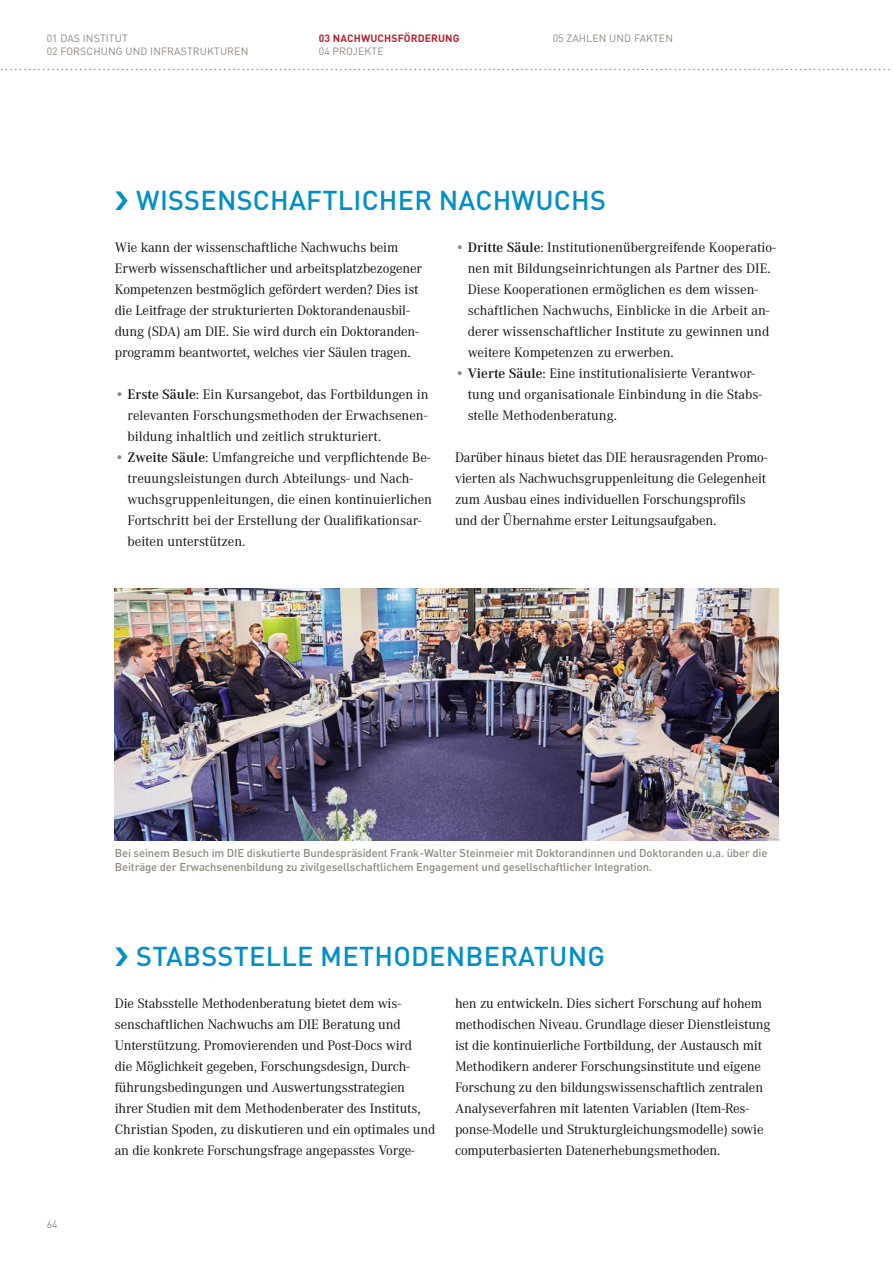
<style>
.page{position:relative;width:893px;height:1263px;background:#fff}
.page>*{position:absolute;margin:0;border:0;box-sizing:border-box;transform-origin:0 0}
.t1{font:500 27px "DIN Pro";letter-spacing:.01em;color:#008fc8}
.Copy{font:14.25px/21px "Corporate A";letter-spacing:-.01em;color:#131413}
.BU{font:500 11.25px/14.2px "DIN Pro";letter-spacing:-.01em;color:#8c897e}
.t2{font:10.5px/12.6px "DIN Pro";letter-spacing:.01em;color:#8c897e}
.t3{font:700 10.5px "DIN Pro";letter-spacing:.01em;color:#b52635}
.s1{font-weight:600;color:#8c897e}
.s2{font-weight:600}
</style>
<div class="page">
<svg style="left:1px;top:69px;width:892px;height:1px"></svg>
<img style="left:115px;top:588px;width:663px;height:252px">
<p class="t2" style="left:47px;top:32px;width:203px">01 DAS INSTITUT<br>02 FORSCHUNG UND INFRASTRUKTUREN</p>
<p class="t3" style="left:319px;top:31px;width:142px">03 NACHWUCHSFÖRDERUNG</p>
<p class="t2" style="left:319px;top:44px;width:66px">04 PROJEKTE</p>
<p class="t2" style="left:553px;top:32px;width:122px">05 ZAHLEN UND FAKTEN</p>
<p class="t1" style="left:136px;top:182px;width:471px">WISSENSCHAFTLICHER NACHWUCHS</p>
<p class="Copy" style="left:115px;top:236px;width:309px">Wie kann der wissenschaftliche Nachwuchs beim Erwerb wissenschaftlicher und arbeitsplatzbezogener Kompetenzen bestmöglich gefördert werden? Dies ist die Leitfrage der strukturierten Doktorandenausbil&shy;dung (SDA) am DIE. Sie wird durch ein Doktoranden&shy;programm beantwortet, welches vier Säulen tragen.</p>
<p class="Copy" style="left:128px;top:383px;width:303px;text-align:justify;text-indent:-13px"><span class="s1">•</span> <span class="s2">Erste Säule</span>: Ein Kursangebot, das Fortbildungen in relevanten Forschungsmethoden der Erwachsenen&shy;bildung inhaltlich und zeitlich strukturiert.</p>
<p class="Copy" style="left:128px;top:446px;width:306px;text-indent:-13px"><span class="s1">•</span> <span class="s2">Zweite Säule</span>: Umfangreiche und verpflichtende Be&shy;treuungsleistungen durch Abteilungs- und Nach&shy;wuchsgruppenleitungen, die einen kontinuierlichen Fortschritt bei der Erstellung der Qualifikationsar&shy;beiten unterstützen.</p>
<p class="Copy" style="left:468px;top:236px;width:310px;text-indent:-13px"><span class="s1">•</span> <span class="s2">Dritte Säule</span>: Institutionenübergreifende Kooperatio&shy;nen mit Bildungseinrichtungen als Partner des DIE.<br>Diese Kooperationen ermöglichen es dem wissen&shy;schaftlichen Nachwuchs, Einblicke in die Arbeit an&shy;derer wissenschaftlicher Institute zu gewinnen und weitere Kompetenzen zu erwerben.</p>
<p class="Copy" style="left:468px;top:362px;width:296px;text-indent:-13px"><span class="s1">•</span> <span class="s2">Vierte Säule</span>: Eine institutionalisierte Verantwor&shy;tung und organisationale Einbindung in die Stabs&shy;stelle Methodenberatung.</p>
<p class="Copy" style="left:455px;top:446px;width:314px">Darüber hinaus bietet das DIE herausragenden Promo&shy;vierten als Nachwuchsgruppenleitung die Gelegenheit zum Ausbau eines individuellen Forschungsprofils und der Übernahme erster Leitungsaufgaben.</p>
<p class="BU" style="left:115px;top:845px;width:654px">Bei seinem Besuch im DIE diskutierte Bundespräsident Frank-Walter Steinmeier mit Doktorandinnen und Doktoranden u.a. über die<br>Beiträge der Erwachsenenbildung zu zivilgesellschaftlichem Engagement und gesellschaftlicher Integration.</p>
<p class="t2" style="left:47px;top:1218px;width:12px">64</p>
<p class="t1" style="left:136px;top:938px;width:470px">STABSSTELLE METHODENBERATUNG</p>
<p class="Copy" style="left:115px;top:992px;width:322px">Die Stabsstelle Methodenberatung bietet dem wis&shy;senschaftlichen Nachwuchs am DIE Beratung und Unterstützung. Promovierenden und Post-Docs wird<br>die Möglichkeit gegeben, Forschungsdesign, Durch&shy;führungsbedingungen und Auswertungsstrategien ihrer Studien mit dem Methodenberater des Instituts, Christian Spoden, zu diskutieren und ein optimales und an die konkrete Forschungsfrage angepasstes Vorge-</p>
<p class="Copy" style="left:455px;top:992px;width:317px">hen zu entwickeln. Dies sichert Forschung auf hohem methodischen Niveau. Grundlage dieser Dienstleistung ist die kontinuierliche Fortbildung, der Austausch mit Methodikern anderer Forschungsinstitute und eigene Forschung zu den bildungswissenschaftlich zentralen Analyseverfahren mit latenten Variablen (Item-Res&shy;ponse-Modelle und Strukturgleichungsmodelle) sowie computerbasierten Datenerhebungsmethoden.</p>
</div>
